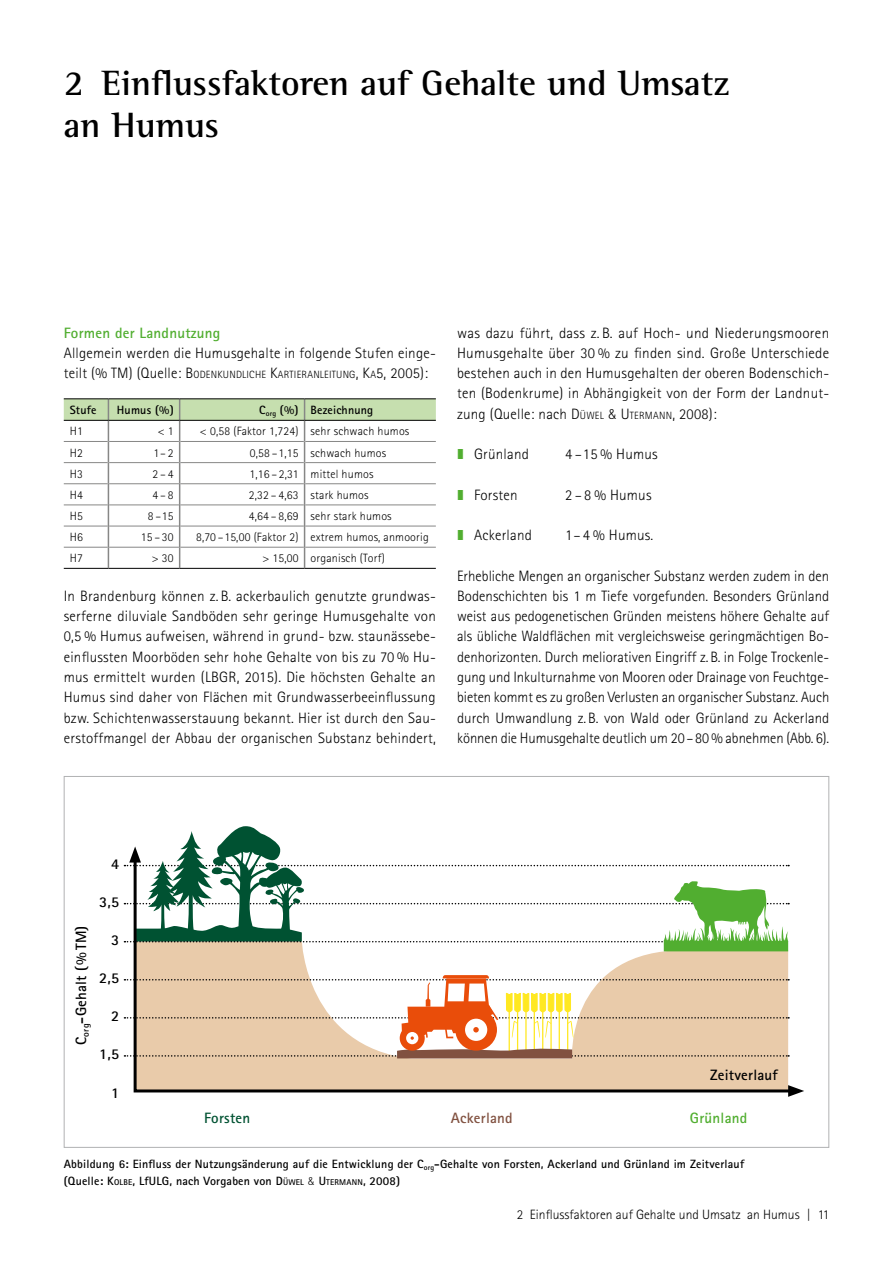
<style>
.page{position:relative;width:893px;height:1263px;background:#fff}
.page>*{position:absolute;margin:0;border:0;box-sizing:border-box;transform-origin:0 0}
.t1{font:700 36px/42px "Rotis Semi Serif";color:#000}
.P-Fliesstext{font:300 15px/20.2px "Rotis Sans Serif";letter-spacing:.015em;color:#000;text-align:justify}
.t2{font:700 15px "Rotis Sans Serif";letter-spacing:.015em;color:#000}
.t3{font:700 15px "Rotis Sans Serif";letter-spacing:.015em;color:#51ae30}
.t4{font:700 15px "Rotis Sans Serif";letter-spacing:.015em;color:#815140}
.t5{font:700 15px "Rotis Sans Serif";letter-spacing:.015em;color:#005232}
.t6{font:300 13.5px "Rotis Sans Serif";color:#000}
.t7{font:300 12px "Rotis Sans Serif";letter-spacing:.015em;color:#000}
.Caption-BU{font:700 12px/16.5px "Rotis Sans Serif";letter-spacing:.015em;color:#000}
.P-Fliesstext-2{font:300 10.5px "Rotis Sans Serif";letter-spacing:.02em;color:#000}
.s1{font-size:15px}
.s2{font-style:inherit}
.s3{font-size:10.5px}
.s4{font-family:"Corporate S Light Os F";font-weight:400}
.s5{font-family:"Sandstein Zapf 0 wt";font-weight:400;color:#51ae30}
.s6{font-size:8.4px}
</style>
<div class="page">
<hr style="left:64px;top:568px;width:44px;height:1px;background:#000">
<hr style="left:108px;top:568px;width:72px;height:1px;background:#000">
<hr style="left:180px;top:568px;width:125px;height:1px;background:#000">
<hr style="left:305px;top:568px;width:131px;height:1px;background:#000">
<svg style="left:64px;top:399px;width:372px;height:169px"></svg>
<hr style="left:64px;top:398px;width:44px;height:1px;background:#000">
<hr style="left:108px;top:398px;width:72px;height:1px;background:#000">
<hr style="left:180px;top:398px;width:125px;height:1px;background:#000">
<hr style="left:305px;top:398px;width:131px;height:1px;background:#000">
<hr style="left:64px;top:420px;width:44px;height:1px;background:#000">
<hr style="left:108px;top:420px;width:72px;height:1px;background:#000">
<hr style="left:180px;top:420px;width:125px;height:1px;background:#000">
<hr style="left:305px;top:420px;width:131px;height:1px;background:#000">
<svg style="left:133px;top:865px;width:657px;height:228px"></svg>
<svg style="left:788px;top:1085px;width:16px;height:12px"></svg>
<hr style="left:567px;top:995px;width:1px;height:55px;background:#ffe821">
<hr style="left:534px;top:995px;width:1px;height:55px;background:#ffe821">
<hr style="left:550px;top:995px;width:2px;height:55px;background:#ffe821">
<hr style="left:517px;top:995px;width:1px;height:55px;background:#ffe821">
<hr style="left:559px;top:995px;width:1px;height:55px;background:#ffe821">
<hr style="left:525px;top:995px;width:2px;height:55px;background:#ffe821">
<hr style="left:542px;top:995px;width:1px;height:55px;background:#ffe821">
<hr style="left:509px;top:995px;width:1px;height:55px;background:#ffe821">
<svg style="left:124px;top:1048px;width:665px;height:10px;background:#c9aa8f"></svg>
<div style="left:664px;top:940px;width:124px;height:11px;background:#51ae30"></div>
<svg style="left:124px;top:826px;width:665px;height:119px"></svg>
<div style="left:400px;top:1025px;width:25px;height:25px;background:#e94d0a;border-radius:50%"></div>
<div style="left:455px;top:1009px;width:42px;height:41px;background:#e94d0a;border-radius:50%"></div>
<div style="left:406px;top:1032px;width:12px;height:12px;background:#fff;border-radius:50%"></div>
<svg style="left:124px;top:975px;width:665px;height:65px"></svg>
<h1 class="t1" style="left:64px;top:61px;width:667px">2 Einflussfaktoren auf Gehalte und Umsatz an Humus</h1>
<h2 class="t3" style="left:64px;top:323px;width:158px">Formen der Landnutzung</h2>
<p class="P-Fliesstext" style="left:64px;top:343px;width:374px">Allgemein werden die Humusgehalte in folgende Stufen einge-</p>
<p class="P-Fliesstext-2" style="left:64px;top:369px;width:366px"><span class="s1">teilt (% TM) (Quelle:</span> <span class="s1">B</span>ODENKUNDLICHE <span class="s1">K</span>ARTIERANLEITUNG<span class="s1">, K</span>A<span class="s1">5</span><span class="s1">, 2005):</span></p>
<p class="Caption-BU" style="left:70px;top:402px;width:28px">Stufe</p>
<p class="Caption-BU" style="left:117px;top:402px;width:58px">Humus (%)</p>
<p class="Caption-BU" style="left:259px;top:402px;width:116px">C<sub>org</sub> (%) Bezeichnung</p>
<p class="t7" style="left:70px;top:424px;width:15px">H1</p>
<p class="t7" style="left:158px;top:424px;width:17px">&lt; 1</p>
<p class="t7" style="left:200px;top:424px;width:211px">&lt; 0,58 (Faktor 1,724) sehr schwach humos</p>
<p class="t7" style="left:70px;top:446px;width:15px">H2</p>
<p class="t7" style="left:154px;top:446px;width:22px">1–2</p>
<p class="t7" style="left:250px;top:446px;width:138px">0,58 –1,15 schwach humos</p>
<p class="t7" style="left:70px;top:467px;width:15px">H3</p>
<p class="t7" style="left:153px;top:467px;width:23px">2–4</p>
<p class="t7" style="left:249px;top:467px;width:126px">1,16 – 2,31 mittel humos</p>
<p class="t7" style="left:70px;top:488px;width:15px">H4</p>
<p class="t7" style="left:153px;top:488px;width:23px">4–8</p>
<p class="t7" style="left:249px;top:488px;width:121px">2,32 – 4,63 stark humos</p>
<p class="t7" style="left:70px;top:509px;width:15px">H5</p>
<p class="t7" style="left:148px;top:509px;width:27px">8–15</p>
<p class="t7" style="left:249px;top:509px;width:144px">4,64 – 8,69 sehr stark humos</p>
<p class="t7" style="left:70px;top:530px;width:15px">H6</p>
<p class="t7" style="left:141px;top:530px;width:34px">15–30</p>
<p class="t7" style="left:196px;top:530px;width:234px">8,70 –15,00 (Faktor 2) extrem humos, anmoorig</p>
<p class="t7" style="left:70px;top:551px;width:15px">H7</p>
<p class="t7" style="left:152px;top:551px;width:23px">&gt; 30</p>
<p class="t7" style="left:262px;top:551px;width:124px">&gt; 15,00 organisch (Torf)</p>
<p class="P-Fliesstext" style="left:64px;top:586px;width:374px">In Brandenburg können z. B. ackerbaulich genutzte grundwas&shy;serferne diluviale Sandböden sehr geringe Humusgehalte von 0,5 % Humus aufweisen, während in grund- bzw. staunässebe&shy;einflussten Moorböden sehr hohe Gehalte von bis zu 70 % Hu&shy;mus ermittelt wurden (LBGR, 2015). Die höchsten Gehalte an Humus sind daher von Flächen mit Grundwasserbeeinflussung bzw. Schichtenwasserstauung bekannt. Hier ist durch den Sau&shy;erstoffmangel der Abbau der organischen Substanz behindert,</p>
<p class="P-Fliesstext" style="left:457px;top:322px;width:374px">was dazu führt, dass z. B. auf Hoch- und Niederungsmooren Humusgehalte über 30 % zu finden sind. Große Unterschiede bestehen auch in den Humusgehalten der oberen Bodenschich&shy;ten (Bodenkrume) in Abhängigkeit von der Form der Landnut&shy;zung (Quelle: nach <span class="s2">D</span><span class="s3">ÜWEL</span> <span class="s4">&amp;</span> <span class="s2">U</span><span class="s3">TERMANN</span>, 2008):</p>
<p class="P-Fliesstext" style="left:457px;top:444px;width:73px"><span class="s5">N</span> Grünland</p>
<p class="P-Fliesstext" style="left:565px;top:444px;width:94px">4 –15 % Humus</p>
<p class="P-Fliesstext" style="left:457px;top:484px;width:62px"><span class="s5">N</span> Forsten</p>
<p class="P-Fliesstext" style="left:565px;top:484px;width:88px">2 – 8 % Humus</p>
<p class="P-Fliesstext" style="left:457px;top:525px;width:76px"><span class="s5">N</span> Ackerland</p>
<p class="P-Fliesstext" style="left:565px;top:525px;width:90px">1– 4 % Humus.</p>
<p class="P-Fliesstext" style="left:457px;top:565px;width:374px">Erhebliche Mengen an organischer Substanz werden zudem in den Bodenschichten bis 1 m Tiefe vorgefunden. Besonders Grünland weist aus pedogenetischen Gründen meistens höhere Gehalte auf als übliche Waldflächen mit vergleichsweise geringmächtigen Bo&shy;denhorizonten. Durch meliorativen Eingriff z.B. in Folge Trockenle&shy;gung und Inkulturnahme von Mooren oder Drainage von Feuchtge&shy;bieten kommt es zu großen Verlusten an organischer Substanz. Auch durch Umwandlung z.B. von Wald oder Grünland zu Ackerland können die Humusgehalte deutlich um 20– 80 % abnehmen (Abb. 6).</p>
<p class="t2" style="left:111px;top:854px;width:10px">4</p>
<p class="t2" style="left:72px;top:1045px;width:121px;rotate:-90deg">C<sub>org</sub>-Gehalt (% TM)</p>
<p class="t2" style="left:99px;top:893px;width:21px">3,5</p>
<p class="t2" style="left:111px;top:931px;width:10px">3</p>
<p class="t2" style="left:99px;top:969px;width:21px">2,5</p>
<p class="t2" style="left:111px;top:1007px;width:10px">2</p>
<p class="t2" style="left:99px;top:1045px;width:21px">1,5</p>
<p class="t2" style="left:111px;top:1083px;width:10px">1</p>
<p class="t2" style="left:710px;top:1065px;width:69px">Zeitverlauf</p>
<p class="t5" style="left:204px;top:1108px;width:48px">Forsten</p>
<p class="t4" style="left:451px;top:1108px;width:64px">Ackerland</p>
<p class="t3" style="left:690px;top:1108px;width:59px">Grünland</p>
<p class="Caption-BU" style="left:64px;top:1155px;width:682px">Abbildung 6: Einfluss der Nutzungsänderung auf die Entwicklung der C<sub>org</sub>-Gehalte von Forsten, Ackerland und Grünland im Zeitverlauf (Quelle: <span class="s2">K</span><span class="s6">OLBE</span>, LfULG, nach Vorgaben von <span class="s2">D</span><span class="s6">ÜWEL</span> <span class="s4">&amp;</span> <span class="s2">U</span><span class="s6">TERMANN</span>, 2008)</p>
<p class="t6" style="left:517px;top:1206px;width:314px">2 Einflussfaktoren auf Gehalte und Umsatz an Humus | 11</p>
</div>
